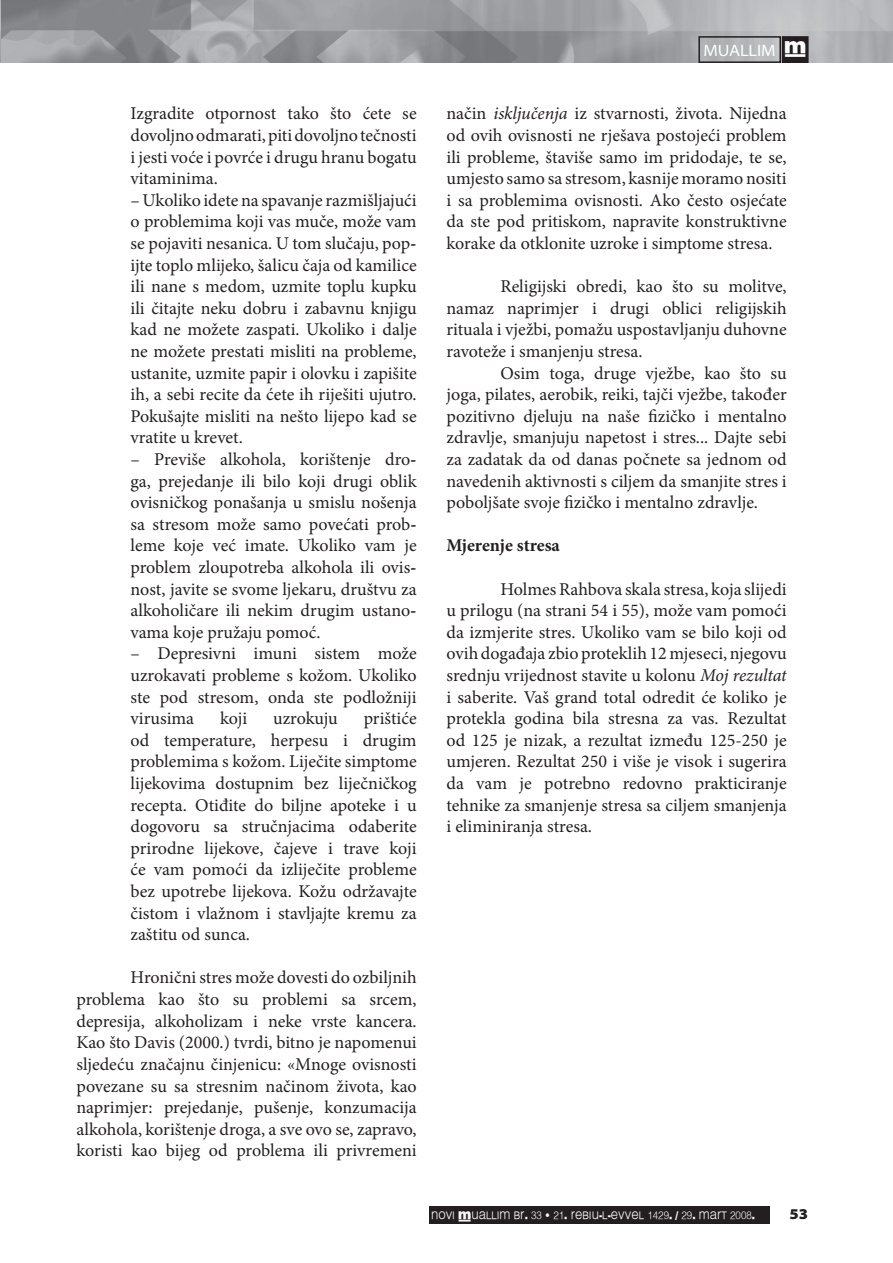
<style>
.page{position:relative;width:893px;height:1263px;background:#fff}
.page>*{position:absolute;margin:0;border:0;box-sizing:border-box;transform-origin:0 0}
.t1{font:18px/21.6px "Minion Pro";color:#231f20;text-align:justify}
.t2{font:700 18px "Minion Pro";letter-spacing:-.005em;color:#231f20}
.t3{font:semi-expanded 16.5px "Myriad Pro";color:#fff}
.t4{font:900 semi-expanded 15px "Myriad Pro";color:#231f20}
.t5{font:10.8px "Muallim";color:#f9f9f9;scale:.91 1}
.s1{font-family:"Muallim";font-stretch:normal}
.s2{font-style:italic}
</style>
<div class="page">
<img style="left:0;top:0;width:893px;height:62px">
<div style="left:698px;top:36px;width:83px;height:27px;border:2px solid #231f20"></div>
<div style="left:783px;top:37px;width:25px;height:25px;background:#231f20"></div>
<div style="left:782px;top:36px;width:27px;height:27px;border:2px solid #231f20"></div>
<div style="left:429px;top:1205px;width:340px;height:18px;background:#231f20"></div>
<p class="t3" style="left:704px;top:41px;width:104px">MUALLIM <span class="s1">†</span></p>
<p class="t1" style="left:130px;top:103px;width:288px">Izgradite otpornost tako što ćete se dovoljno odmarati, piti dovoljno tečnosti i jesti voće i povrće i drugu hranu bogatu vitaminima.</p>
<p class="t1" style="left:130px;top:189px;width:288px">– Ukoliko idete na spavanje razmišljajući o problemima koji vas muče, može vam se pojaviti nesanica. U tom slučaju, popi ijte toplo mlijeko, šalicu čaja od kamilice ili nane s medom, uzmite toplu kupku ili čitajte neku dobru i zabavnu knjigu kad ne možete zaspati. Ukoliko i dalje ne možete prestati misliti na probleme, ustanite, uzmite papir i olovku i zapišite ih, a sebi recite da ćete ih riješiti ujutro.<br>Pokušajte misliti na nešto lijepo kad se vratite u krevet.</p>
<p class="t1" style="left:130px;top:449px;width:288px">– Previše alkohola, korištenje drog ga, prejedanje ili bilo koji drugi oblik ovisničkog ponašanja u smislu nošenja sa stresom može samo povećati probl leme koje već imate. Ukoliko vam je problem zloupotreba alkohola ili ovisn nost, javite se svome ljekaru, društvu za alkoholičare ili nekim drugim ustanov vama koje pružaju pomoć.</p>
<p class="t1" style="left:130px;top:643px;width:288px">– Depresivni imuni sistem može uzrokavati probleme s kožom. Ukoliko ste pod stresom, onda ste podložniji virusima</p>
<p class="t1" style="left:220px;top:708px;width:29px">koji</p>
<p class="t1" style="left:273px;top:708px;width:66px">uzrokuju</p>
<p class="t1" style="left:130px;top:708px;width:288px;text-indent:233px">prištiće od temperature, herpesu i drugim problemima s kožom. Liječite simptome lijekovima dostupnim bez liječničkog recepta. Otiđite do biljne apoteke i u dogovoru sa stručnjacima odaberite prirodne lijekove, čajeve i trave koji će vam pomoći da izliječite probleme bez upotrebe lijekova. Kožu održavajte čistom i vlažnom i stavljajte kremu za zaštitu od sunca.</p>
<p class="t1" style="left:76px;top:967px;width:342px;text-indent:54px">Hronični stres može dovesti do ozbiljnih problema kao što su problemi sa srcem, depresija, alkoholizam i neke vrste kancera.<br>Kao što Davis (2000.) tvrdi, bitno je napomenui sljedeću značajnu činjenicu: «Mnoge ovisnosti povezane su sa stresnim načinom života, kao naprimjer: prejedanje, pušenje, konzumacija alkohola, korištenje droga, a sve ovo se, zapravo, koristi kao bijeg od problema ili privremeni</p>
<p class="t1" style="left:446px;top:103px;width:342px">način <span class="s2">isključenja</span> iz stvarnosti, života. Nijedna od ovih ovisnosti ne rješava postojeći problem ili probleme, štaviše samo im pridodaje, te se, umjesto samo sa stresom, kasnije moramo nositi i sa problemima ovisnosti. Ako često osjećate da ste pod pritiskom, napravite konstruktivne korake da otklonite uzroke i simptome stresa.</p>
<p class="t1" style="left:446px;top:276px;width:342px;text-indent:54px">Religijski obredi, kao što su molitve, namaz naprimjer i drugi oblici religijskih rituala i vježbi, pomažu uspostavljanju duhovne ravoteže i smanjenju stresa.</p>
<p class="t1" style="left:446px;top:362px;width:342px;text-indent:54px">Osim toga, druge vježbe, kao što su joga, pilates, aerobik, reiki, tajči vježbe, također pozitivno djeluju na naše fizičko i mentalno zdravlje, smanjuju napetost i stres... Dajte sebi za zadatak da od danas počnete sa jednom od navedenih aktivnosti s ciljem da smanjite stres i poboljšate svoje fizičko i mentalno zdravlje.</p>
<p class="t2" style="left:446px;top:533px;width:115px">Mjerenje stresa</p>
<p class="t1" style="left:446px;top:578px;width:342px;text-indent:54px">Holmes Rahbova skala stresa, koja slijedi u prilogu (na strani 54 i 55), može vam pomoći da izmjerite stres. Ukoliko vam se bilo koji od ovih događaja zbio proteklih 12 mjeseci, njegovu srednju vrijednost stavite u kolonu <span class="s2">Moj rezultat </span>i saberite. Vaš grand total odredit će koliko je protekla godina bila stresna za vas. Rezultat od 12 5 je nizak, a rezultat između 12 5-250 je umjeren. Rezultat 250 i više je visok i sugerira da vam je potrebno redovno prakticiranje tehnike za smanjenje stresa sa ciljem smanjenja i eliminiranja stresa.</p>
<p class="t5" style="left:431px;top:1208px;width:358px">NOVI †UALLIM BR. 33 • 21. REBIU-L-EVVEL 1429. / 29. MART 2008.</p>
<p class="t4" style="left:789px;top:1206px;width:20px">53</p>
</div>
